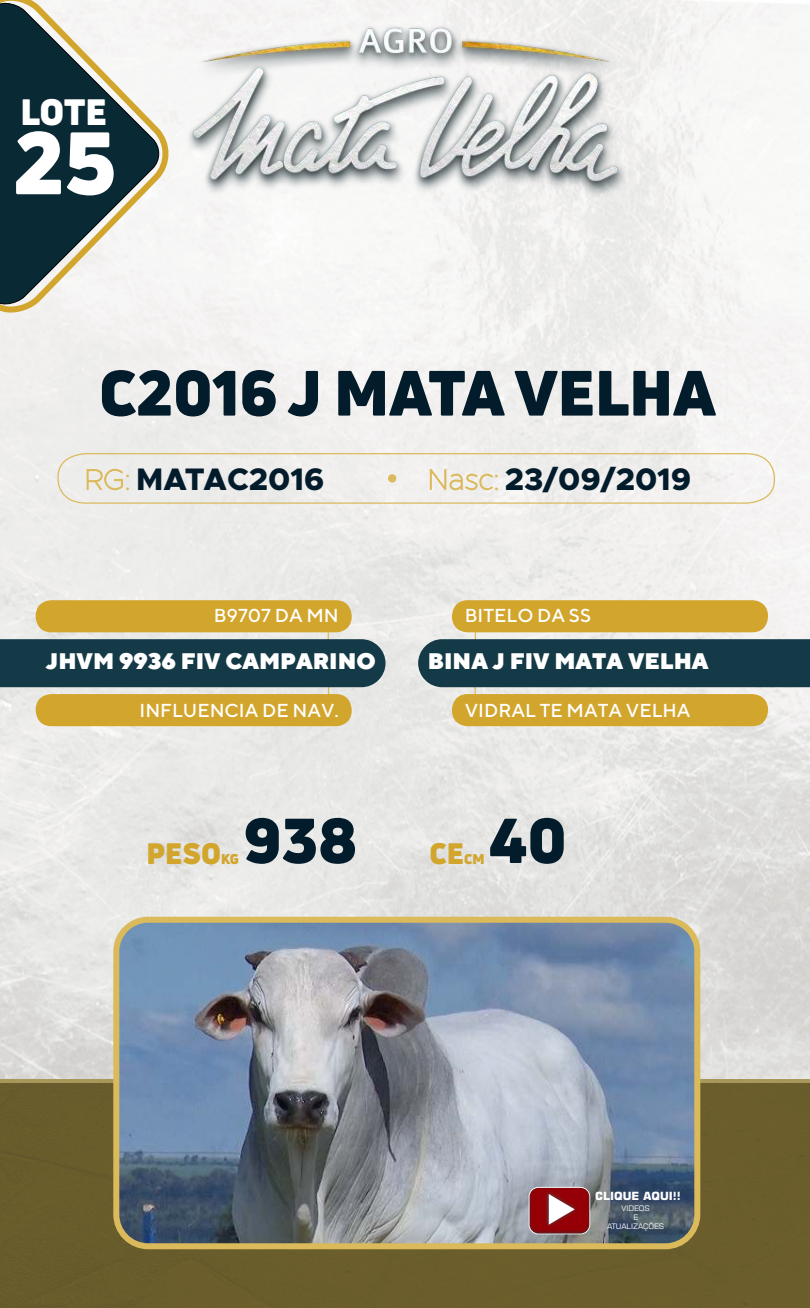
<style>
.page{position:relative;width:810px;height:1308px;background:#fff}
.page>*{position:absolute;margin:0;border:0;box-sizing:border-box;transform-origin:0 0}
.t1{font:86.5px "Uni Neue Trial Black";color:#fff}
.t2{font:62.5px "Uni Neue Trial Black";color:#031c2b}
.t3{font:61.88px "Uni Neue Trial Black";color:#031c2b}
.t4{font:35.88px "Uni Neue Trial Black";color:#fff}
.t5{font:800 31.25px "Metropolis";color:#031c2b}
.t6{font:29px "Uni Neue Trial Black";color:#d2a52d}
.t7{font:900 22.5px "TT Norms";color:#fff}
.t8{font:500 18.75px "TT Norms";color:#fff}
.t9{font:700 11.25px "Square 721 BT";color:#fff}
.t10{font:7.62px/9.2px "Square 721 BT";color:#fff;text-align:center}
.s1{font-weight:100;font-size:28.75px;color:#dbba5b}
.s2{font-size:13.88px}
</style>
<div class="page">
<img style="left:0;top:0;width:809px;height:1079px">
<div style="left:36px;top:600px;width:315px;height:32px;background:#d2a52d;border-radius:16px"></div>
<div style="left:36px;top:694px;width:315px;height:32px;background:#d2a52d;border-radius:16px"></div>
<svg style="left:57px;top:452px;width:718px;height:52px"></svg>
<div style="left:388px;top:474px;width:8px;height:8px;background:#dbba5b;border:1px solid #dbba5b;border-radius:50%"></div>
<svg style="left:0;top:612px;width:385px;height:100px"></svg>
<div style="left:0;top:1083px;width:809px;height:225px;background:#6b5e2c"></div>
<img style="left:116px;top:920px;width:581px;height:326px;border-radius:32px">
<div style="left:113px;top:917px;width:587px;height:332px;border:6px solid #dbba5b;border-radius:32px"></div>
<svg style="left:528px;top:1187px;width:62px;height:47px"></svg>
<img style="left:529px;top:1188px;width:60px;height:45px;border-radius:9px">
<img style="left:546px;top:1191px;width:31px;height:36px">
<svg style="left:548px;top:1194px;width:26px;height:31px"></svg>
<div style="left:0;top:0;width:177px;height:318px;background:#f6f5f5"></div>
<svg style="left:0;top:0;width:162px;height:308px;fill:#092935"></svg>
<img style="left:185px;top:24px;width:442px;height:175px">
<div style="left:452px;top:600px;width:315px;height:32px;background:#d2a52d;border-radius:16px"></div>
<div style="left:452px;top:694px;width:315px;height:32px;background:#d2a52d;border-radius:16px"></div>
<svg style="left:418px;top:612px;width:391px;height:100px"></svg>
<h3 class="t4" style="left:20px;top:98px;width:88px">LOTE</h3>
<h1 class="t1" style="left:13px;top:129px;width:104px">25</h1>
<h2 class="t2" style="left:99px;top:369px;width:618px">C2016 J MATA VELHA</h2>
<h3 class="t5" style="left:85px;top:465px;width:241px"><span class="s1">RG:</span> MATAC2016</h3>
<h3 class="t5" style="left:427px;top:465px;width:265px"><span class="s1">Nasc:</span> 23/09/2019</h3>
<p class="t8" style="left:214px;top:604px;width:127px">B9707 DA MN</p>
<p class="t8" style="left:464px;top:604px;width:128px">BITELO DA SS</p>
<p class="t7" style="left:46px;top:648px;width:331px">JHVM 9936 FIV CAMPARINO</p>
<p class="t7" style="left:428px;top:648px;width:282px">BINA J FIV MATA VELHA</p>
<p class="t8" style="left:139px;top:699px;width:201px">INFLUENCIA DE NAV.</p>
<p class="t8" style="left:464px;top:699px;width:227px">VIDRAL TE MATA VELHA</p>
<h3 class="t3" style="left:243px;top:817px;width:115px">938</h3>
<h3 class="t3" style="left:489px;top:817px;width:79px">40</h3>
<h3 class="t6" style="left:146px;top:842px;width:94px">PESO<span class="s2">KG</span></h3>
<h3 class="t6" style="left:429px;top:842px;width:56px">CE<span class="s2">CM</span></h3>
<p class="t9" style="left:595px;top:1191px;width:87px">CLIQUE AQUI!!</p>
<p class="t10" style="left:607px;top:1204px;width:59px">VIDEOS<br>E<br>ATUALIZAÇÕES</p>
</div>
